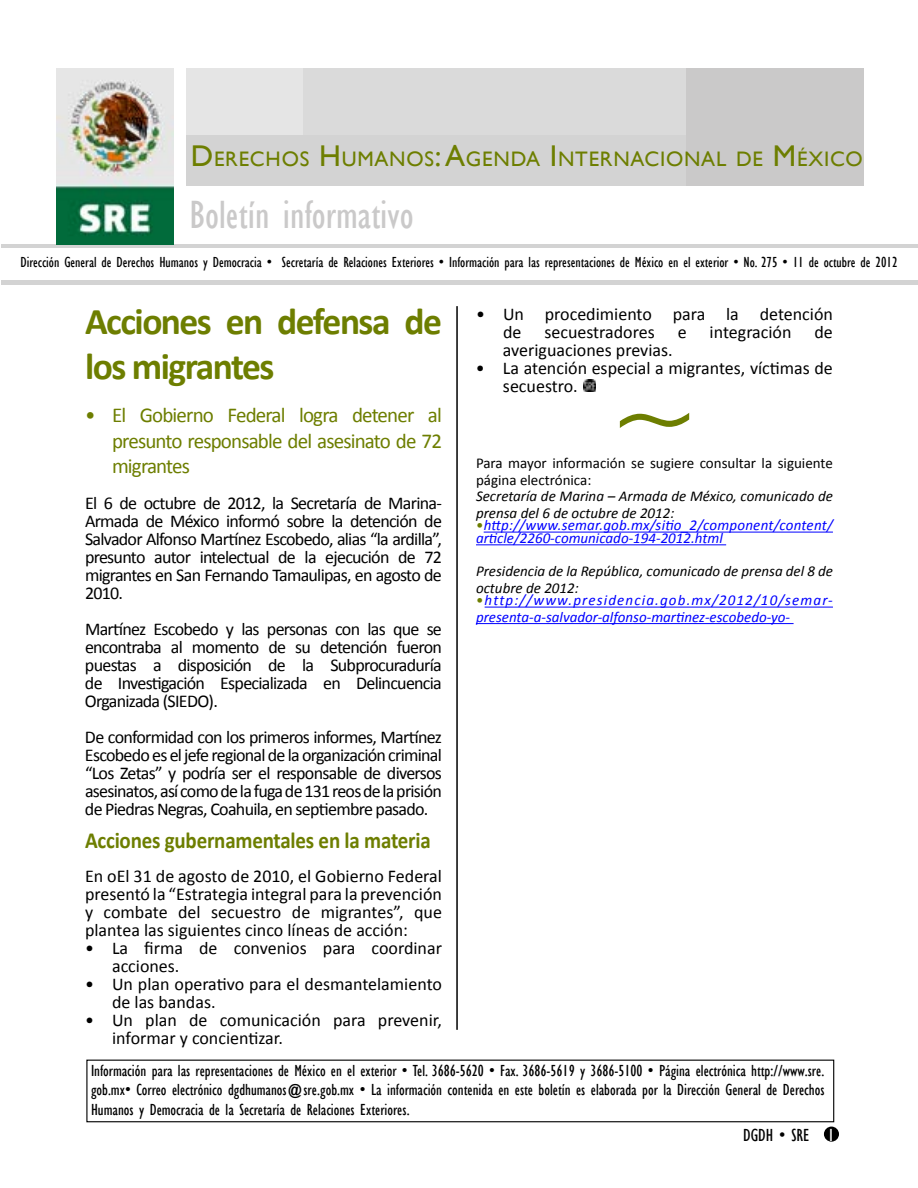
<style>
.page{position:relative;width:918px;height:1188px;background:#fff}
.page>*{position:absolute;margin:0;border:0;box-sizing:border-box;transform-origin:0 0}
.t1{font:105px "Viner Hand ITC";color:#6d7e00}
.t2{font:condensed 40.5px "Gill Sans";color:#cac9c9}
.t3{font:700 37.8px/45px "Calibri";letter-spacing:-.04em;color:#6d7e00}
.t4{font:700 23.1px "Calibri";letter-spacing:-.01em;color:#6d7e00;scale:.91 1}
.t5{font:21.15px/25.2px "Calibri";letter-spacing:-.04em;color:#6d7e00;text-align:justify}
.t6{font:21px "Gill Sans";letter-spacing:.035em;color:#6d7e00}
.t7{font:18px/18px "Calibri";color:#000}
.t8{font:condensed 18px "Gill Sans";color:#000}
.t9{font:condensed 16.5px/19.8px "Gill Sans";color:#000;text-align:justify}
.t10{font:italic 15px/12.8px "Calibri";color:#00f}
.t11{font:condensed 15px "Gill Sans";color:#000}
.t12{font:italic 15px/16.5px "Calibri";color:#000}
.t13{font:15px "Calibri";color:#000}
.s1{font-size:30px}
.s2{font-style:normal;color:#6d7e00}
.s3{color:#fff}
</style>
<div class="page">
<div style="left:824px;top:1127px;width:15px;height:15px;background:#000;border-radius:50%"></div>
<div style="left:186px;top:78px;width:664px;height:108px;background:#d3d3d3"></div>
<hr style="left:2px;top:244px;width:916px;height:4px;background:#d3d3d3">
<hr style="left:2px;top:281px;width:916px;height:4px;background:#d3d3d3">
<div style="left:188px;top:69px;width:660px;height:66px;background:#dadada"></div>
<div style="left:686px;top:69px;width:178px;height:117px;background:#cac9c9"></div>
<div style="left:186px;top:69px;width:117px;height:66px;background:#e5e5e5"></div>
<hr style="left:456px;top:306px;width:2px;height:724px;background:#000">
<img style="left:56px;top:69px;width:117px;height:175px">
<hr style="left:484px;top:532px;width:349px;height:1px;background:#00f">
<hr style="left:476px;top:544px;width:250px;height:1px;background:#00f">
<hr style="left:485px;top:607px;width:348px;height:1px;background:#00f">
<hr style="left:476px;top:623px;width:318px;height:1px;background:#00f">
<div style="left:86px;top:1060px;width:748px;height:62px;border:1px solid #000"></div>
<svg style="left:584px;top:380px;width:12px;height:11px"></svg>
<p class="t6" style="left:191px;top:147px;width:674px"><span class="s1">D</span>ERECHOS <span class="s1">H</span> UMANOS<span class="s1">: A</span>GENDA <span class="s1">I</span>NTERNACIONAL DE <span class="s1">M</span> ÉXICO</p>
<h2 class="t2" style="left:190px;top:191px;width:226px">Boletín informativo</h2>
<p class="t11" style="left:20px;top:253px;width:879px">Dirección General de Derechos Humanos y Democracia • Secretaría de Relaciones Exteriores • Información para las representaciones de México en el exterior • No. 275 • 11 de octubre de 2012</p>
<h3 class="t3" style="left:85px;top:299px;width:358px">Acciones en defensa de los migrantes</h3>
<p class="t5" style="left:112px;top:403px;width:331px;text-indent:-27px">• El Gobierno Federal logra detener al presunto responsable del asesinato de 72 migrantes</p>
<p class="t7" style="left:85px;top:494px;width:358px;text-align:justify">El 6 de octubre de 2012, la Secretaría de Marina-Armada de México informó sobre la detención de Salvador Alfonso Martínez Escobedo, alias “la ardilla”, presunto autor intelectual de la ejecución de 72 migrantes en San Fernando Tamaulipas, en agosto de 2010.</p>
<p class="t7" style="left:85px;top:620px;width:358px;text-align:justify">Martínez Escobedo y las personas con las que se encontraba al momento de su detención fueron puestas a disposición de la Subprocuraduría de Investigación Especializada en Delincuencia Organizada (SIEDO).</p>
<p class="t7" style="left:85px;top:728px;width:358px;text-align:justify">De conformidad con los primeros informes, Martínez Escobedo es el jefe regional de la organización criminal “Los Zetas” y podría ser el responsable de diversos asesinatos,asícomodelafugade131reosdelaprisión de Piedras Negras, Coahuila, en septiembre pasado.</p>
<p class="t4" style="left:85px;top:825px;width:381px">Acciones gubernamentales en la materia</p>
<p class="t7" style="left:85px;top:867px;width:358px;text-align:justify">En oEl 31 de agosto de 2010, el Gobierno Federal presentó la “Estrategia integral para la prevención y combate del secuestro de migrantes”, que plantea las siguientes cinco líneas de acción:</p>
<p class="t7" style="left:112px;top:939px;width:331px;text-indent:-27px">• La firma de convenios para coordinar acciones.</p>
<p class="t7" style="left:112px;top:975px;width:331px;text-indent:-27px">• Un plan operativo para el desmantelamiento de las bandas.</p>
<p class="t7" style="left:112px;top:1011px;width:331px;text-indent:-27px">• Un plan de comunicación para prevenir, informar y concientizar.</p>
<p class="t7" style="left:503px;top:305px;width:331px;text-indent:-27px">• Un procedimiento para la detención de</p>
<p class="t7" style="left:544px;top:323px;width:112px">secuestradores</p>
<p class="t7" style="left:678px;top:323px;width:10px">e</p>
<p class="t7" style="left:710px;top:323px;width:83px">integración</p>
<p class="t7" style="left:815px;top:323px;width:20px">de</p>
<p class="t7" style="left:503px;top:341px;width:171px">averiguaciones previas.</p>
<p class="t7" style="left:503px;top:359px;width:331px;text-indent:-27px">• La atención especial a migrantes, víctimas de secuestro.</p>
<h1 class="t1" style="left:611px;top:354px;width:89px">~</h1>
<p class="t13" style="left:476px;top:454px;width:358px">Para mayor información se sugiere consultar la siguiente</p>
<p class="t13" style="left:476px;top:470px;width:117px">página electrónica:</p>
<p class="t12" style="left:476px;top:487px;width:358px">Secretaría de Marina – Armada de México, comunicado de prensa del 6 de octubre de 2012:</p>
<p class="t10" style="left:476px;top:518px;width:358px"><span class="s2">•</span>http://www.semar.gob.mx/sitio_2/component/content/ article/2260-comunicado-194-2012.html</p>
<p class="t12" style="left:476px;top:562px;width:358px">Presidencia de la República, comunicado de prensa del 8 de octubre de 2012:</p>
<p class="t10" style="left:476px;top:592px;width:358px;line-height:16.5px"><span class="s2">•</span>http://www.presidencia.gob.mx/2012/10/semar&shy;presenta-a-salvador-alfonso-martinez-escobedo-yo-</p>
<p class="t9" style="left:91px;top:1060px;width:735px">Información para las representaciones de México en el exterior • Tel. 3686-5620 • Fax. 3686-5619 y 3686-5100 • Página electrónica http://www.sre. gob.mx• Correo electrónico dgdhumanos@sre.gob.mx • La información contenida en este boletín es elaborada por la Dirección General de Derechos Humanos y Democracia de la Secretaría de Relaciones Exteriores.</p>
<p class="t8" style="left:743px;top:1124px;width:93px">DGDH • SRE <span class="s3">1</span></p>
</div>
